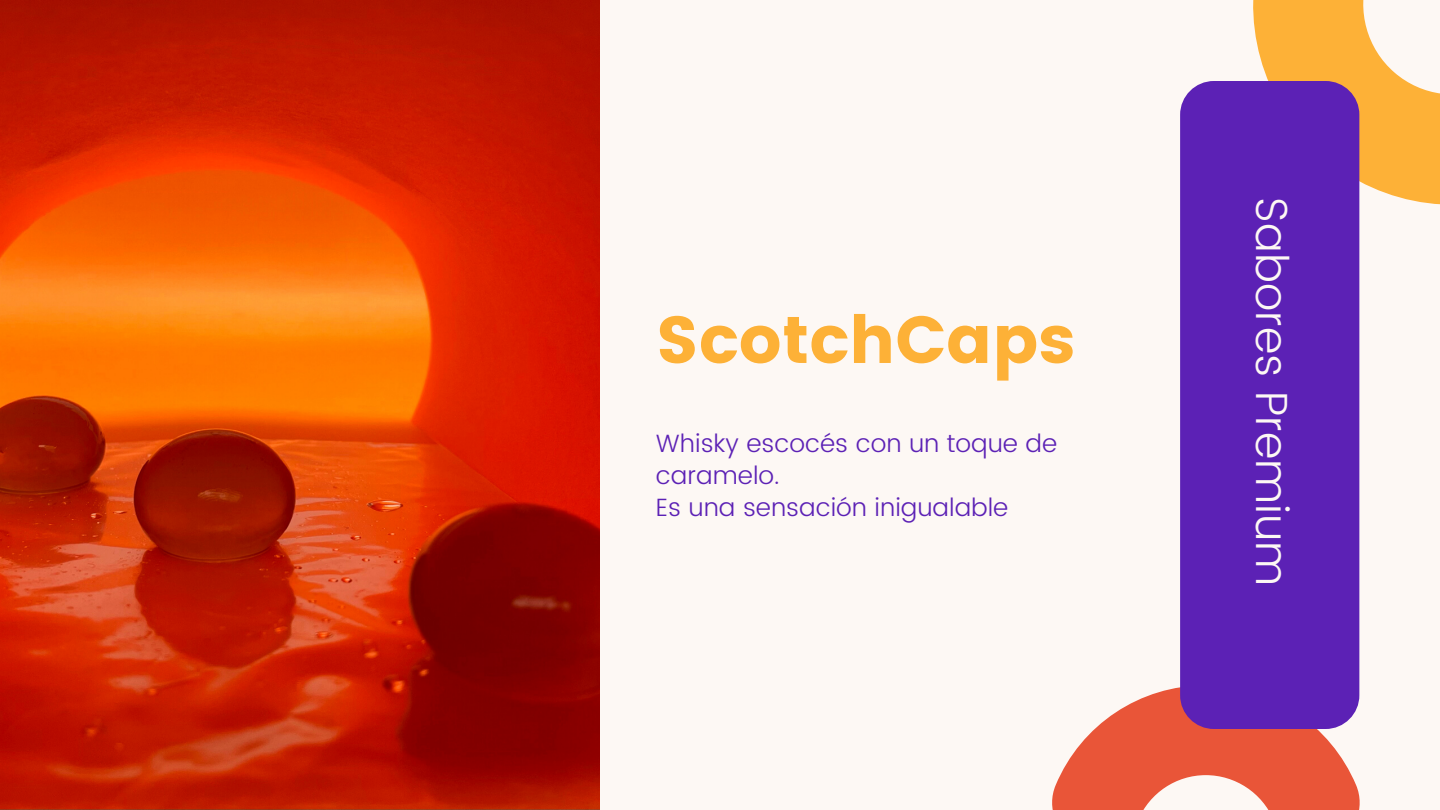
<style>
.page{position:relative;width:1440px;height:810px;background:#fdf8f4}
.page>*{position:absolute;margin:0;border:0;box-sizing:border-box;transform-origin:0 0}
.t1{font:66.3px "Poppins";color:#fdb137}
.t2{font:300 45px "Poppins";color:#fdf8f4}
.t3{font:300 25px/32.2px "Poppins";color:#5c21b5}
</style>
<div class="page">
<img style="left:0;top:0;width:600px;height:810px">
<svg style="left:1180px;top:0;width:260px;height:284px"></svg>
<svg style="left:1052px;top:685px;width:308px;height:125px"></svg>
<div style="left:1180px;top:81px;width:179px;height:648px;background:#5c21b5;border-radius:34px"></div>
<h1 class="t1" style="left:656px;top:301px;width:421px">ScotchCaps</h1>
<p class="t3" style="left:656px;top:427px;width:403px">Whisky escocés con un toque de caramelo.<br>Es una sensación inigualable</p>
<h2 class="t2" style="left:1298px;top:197px;width:391px;rotate:90deg">Sabores Premium</h2>
</div>
